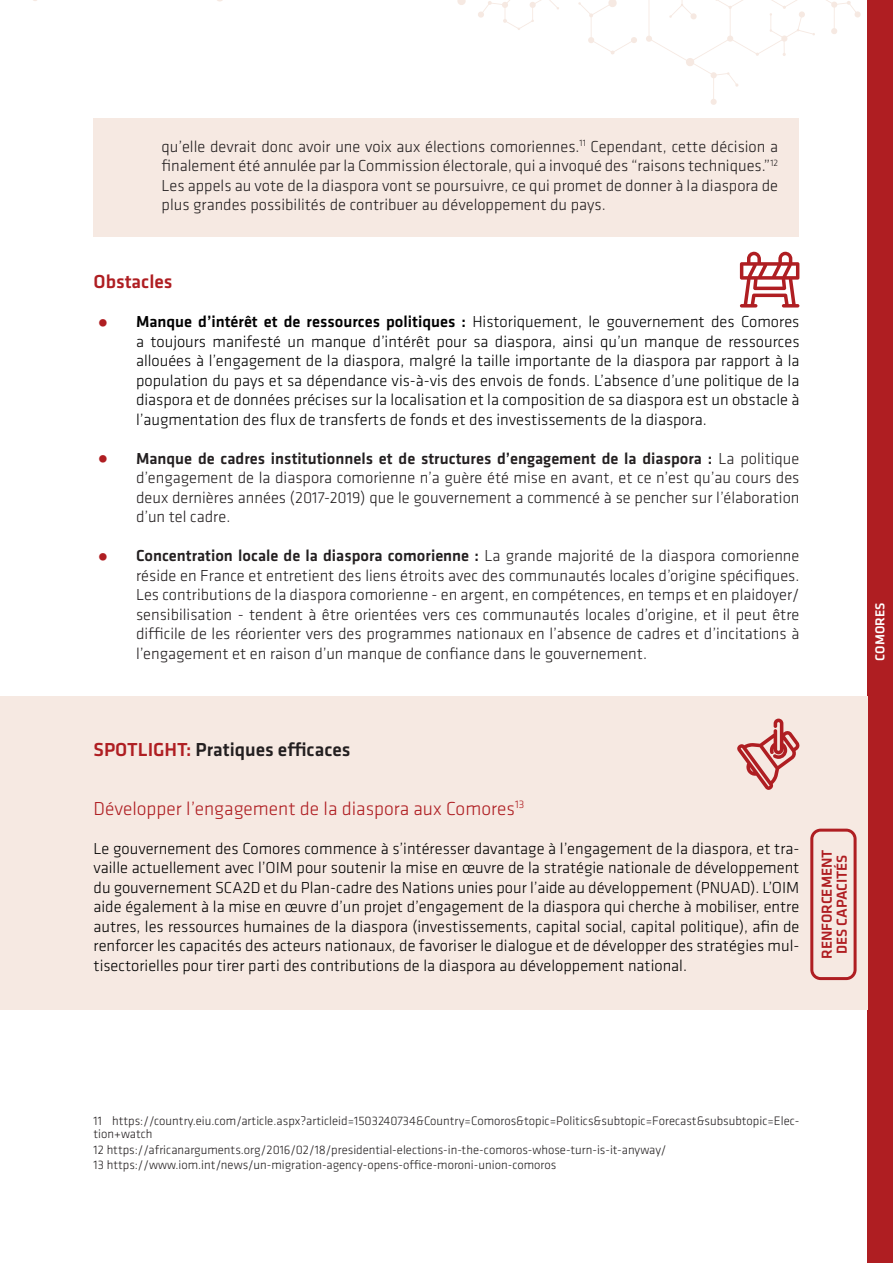
<style>
.page{position:relative;width:893px;height:1263px;background:#fff}
.page>*{position:absolute;margin:0;border:0;box-sizing:border-box;transform-origin:0 0}
.t1{font:300 19.5px "Klavika";color:#af1e22}
.Subheading{font:500 19.5px "Klavika";color:#231f20}
.Subheading-2{font:500 19.5px "Klavika";color:#af1e22}
.t2{font:300 16.5px/19.5px "Klavika";color:#000;text-align:justify}
.t3{font:300 16.5px/19.5px "Klavika";color:#231f20;text-align:justify}
.t4{font:500 15px/15px "Klavika";color:#af1e22;text-align:center}
.t5{font:500 13.5px "Klavika";color:#fff}
.Footnote{font:300 12.75px/13.5px "Klavika";color:#231f20}
.s1{color:#af1e22}
.s2{font-weight:500}
</style>
<div class="page">
<div style="left:867px;top:0;width:26px;height:1263px;background:#af1e22"></div>
<svg style="left:578px;top:0;width:59px;height:55px"></svg>
<svg style="left:457px;top:0;width:102px;height:30px"></svg>
<svg style="left:646px;top:0;width:215px;height:105px"></svg>
<div style="left:0;top:696px;width:867px;height:314px;background:#f6e9e2"></div>
<div style="left:94px;top:118px;width:705px;height:118px;background:#f6e9e2"></div>
<svg style="left:740px;top:251px;width:59px;height:57px"></svg>
<svg style="left:737px;top:718px;width:63px;height:72px"></svg>
<svg style="left:810px;top:829px;width:47px;height:151px"></svg>
<p class="t3" style="left:162px;top:136px;width:618px">qu’elle devrait donc avoir une voix aux élections comoriennes.<sup>11</sup> Cependant, cette décision a finalement été annulée par la Commission électorale, qui a invoqué des “raisons techniques.”<sup>12<br></sup>Les appels au vote de la diaspora vont se poursuivre, ce qui promet de donner à la diaspora de plus grandes possibilités de contribuer au développement du pays.</p>
<p class="Subheading-2" style="left:94px;top:268px;width:81px">Obstacles</p>
<p class="t2" style="left:136px;top:312px;width:665px;text-indent:-43px"><span class="s1">•</span> <span class="s2">Manque d’intérêt et de ressources politiques :</span> Historiquement, le gouvernement des Comores a toujours manifesté un manque d’intérêt pour sa diaspora, ainsi qu’un manque de ressources allouées à l’engagement de la diaspora, malgré la taille importante de la diaspora par rapport à la population du pays et sa dépendance vis-à-vis des envois de fonds. L’absence d’une politique de la diaspora et de données précises sur la localisation et la composition de sa diaspora est un obstacle à l’augmentation des flux de transferts de fonds et des investissements de la diaspora.</p>
<p class="t3" style="left:136px;top:448px;width:665px;text-indent:-43px"><span class="s1">•</span> <span class="s2">Manque de cadres institutionnels et de structures d’engagement de la diaspora :</span> La politique d’engagement de la diaspora comorienne n’a guère été mise en avant, et ce n’est qu’au cours des deux dernières années (2017-2019) que le gouvernement a commencé à se pencher sur l’élaboration d’un tel cadre.</p>
<p class="t3" style="left:136px;top:546px;width:665px;text-indent:-43px"><span class="s1">•</span> <span class="s2">Concentration locale de la diaspora comorienne :</span> La grande majorité de la diaspora comorienne réside en France et entretient des liens étroits avec des communautés locales d’origine spécifiques.<br>Les contributions de la diaspora comorienne - en argent, en compétences, en temps et en plaidoyer/ sensibilisation - tendent à être orientées vers ces communautés locales d’origine, et il peut être difficile de les réorienter vers des programmes nationaux en l’absence de cadres et d’incitations à l’engagement et en raison d’un manque de confiance dans le gouvernement.</p>
<p class="t5" style="left:871px;top:660px;width:60px;rotate:-90deg">COMORES</p>
<p class="Subheading" style="left:94px;top:736px;width:258px"><span class="s1">SPOTLIGHT:</span> Pratiques efficaces</p>
<p class="t1" style="left:94px;top:796px;width:432px">Développer l’engagement de la diaspora aux Comores<sup>13</sup></p>
<p class="t2" style="left:94px;top:838px;width:707px">Le gouvernement des Comores commence à s’intéresser davantage à l’engagement de la diaspora, et tra&shy;vaille actuellement avec l’OIM pour soutenir la mise en œuvre de la stratégie nationale de développement du gouvernement SCA2D et du Plan-cadre des Nations unies pour l’aide au développement (PNUAD). L’OIM aide également à la mise en œuvre d’un projet d’engagement de la diaspora qui cherche à mobiliser, entre autres, les ressources humaines de la diaspora (investissements, capital social, capital politique), afin de renforcer les capacités des acteurs nationaux, de favoriser le dialogue et de développer des stratégies mul&shy;tisectorielles pour tirer parti des contributions de la diaspora au développement national.</p>
<p class="t4" style="left:819px;top:959px;width:111px;rotate:-90deg">RENFORCEMENT<br>DES CAPACITÉS</p>
<p class="Footnote" style="left:94px;top:1113px;width:707px">11 https://country.eiu.com/article.aspx?articleid=1503240734&amp;Country=Comoros&amp;topic=Politics&amp;subtopic=Forecast&amp;subsubtopic=Elec&shy;tion+watch</p>
<p class="Footnote" style="left:94px;top:1143px;width:574px">12 https://africanarguments.org/2016/02/18/presidential-elections-in-the-comoros-whose-turn-is-it-anyway/</p>
<p class="Footnote" style="left:94px;top:1158px;width:464px">13 https://www.iom.int/news/un-migration-agency-opens-office-moroni-union-comoros</p>
</div>
